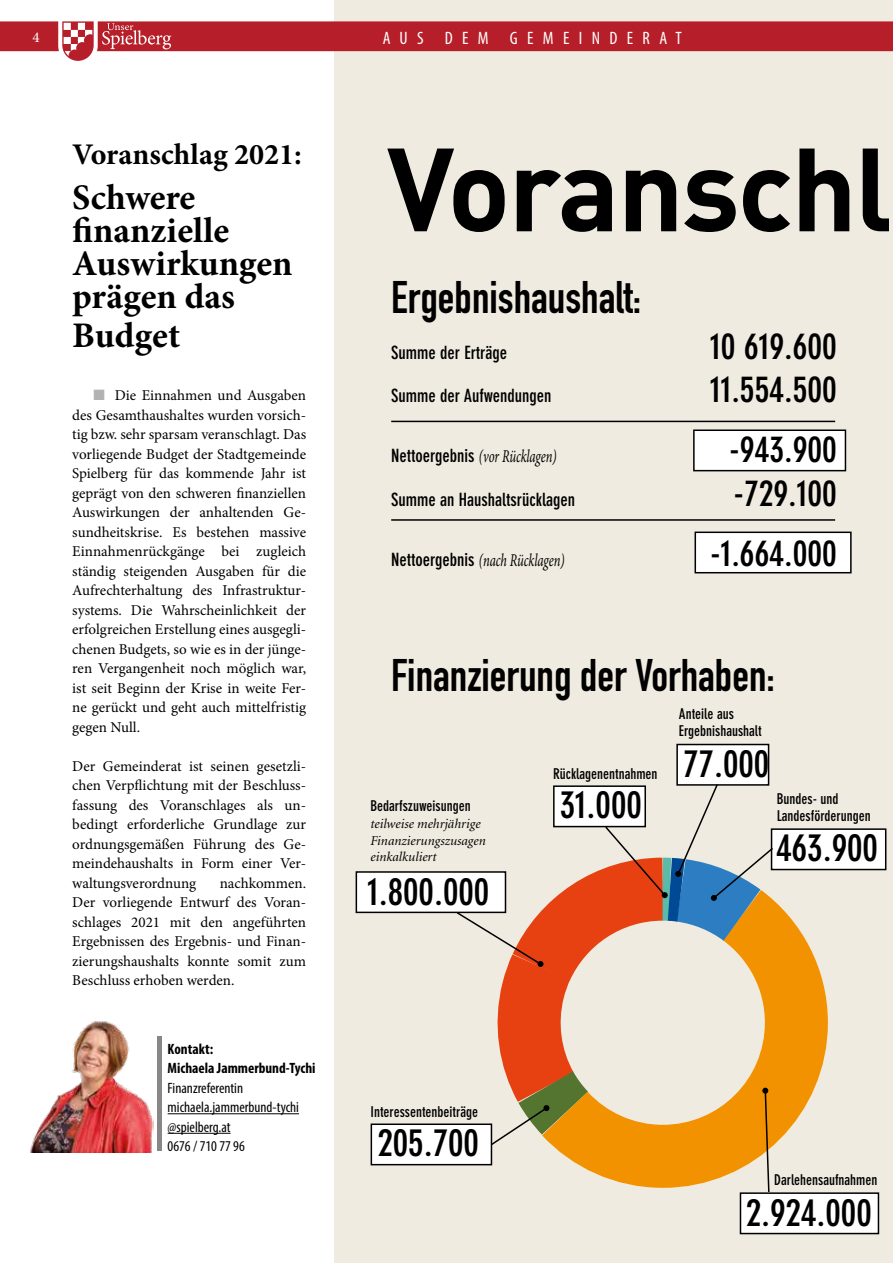
<style>
.page{position:relative;width:893px;height:1263px;background:#fff}
.page>*{position:absolute;margin:0;border:0;box-sizing:border-box;transform-origin:0 0}
.t1{font:700 116.25px "DIN";letter-spacing:-.02em;color:#000}
.t2{font:700 45px "DIN Condensed";color:#000}
.t3{font:700 condensed 37.8px "DIN Neuzeit Grotesk";color:#000}
.t4{font:700 condensed 36px "DIN Neuzeit Grotesk";color:#000}
.t5{font:700 36px/33px "Minion Pro";color:#000}
.t6{font:700 30px "Minion Pro";color:#000}
.t7{font:700 condensed 18px "DIN Neuzeit Grotesk";color:#000}
.t8{font:italic 18px "Minion Pro";letter-spacing:-.005em;color:#000;scale:.7 1}
.t9{font:condensed 18px "Myriad Pro";letter-spacing:.52em;color:#fff}
.t10{font:15px/19.5px "Minion Pro";letter-spacing:-.005em;color:#000;text-align:justify}
.t11{font:condensed 15px/19.5px "Myriad Pro";color:#000}
.t12{font:700 condensed 15px/19.5px "Myriad Pro";color:#000}
.t13{font:15px "Minion Pro";color:#fff}
.t14{font:700 condensed 14.7px/16.8px "DIN Neuzeit Grotesk";color:#000}
.t15{font:italic 13.5px/16.8px "Minion";color:#000}
.s1{color:#b3b2b2}
.s2{font-family:"DIN Neuzeit Grotesk";font-weight:700;font-style:normal;font-stretch:condensed}
</style>
<div class="page">
<div style="left:334px;top:0;width:559px;height:1263px;background:#f0ebe0"></div>
<svg style="left:0;top:21px;width:893px;height:40px"></svg>
<hr style="left:391px;top:421px;width:444px;height:1px;background:#000">
<hr style="left:391px;top:519px;width:444px;height:2px;background:#000">
<div style="left:695px;top:532px;width:156px;height:41px;background:#fff"></div>
<div style="left:694px;top:531px;width:158px;height:42px;border:2px solid #000"></div>
<div style="left:694px;top:430px;width:151px;height:41px;background:#fff"></div>
<div style="left:693px;top:429px;width:153px;height:42px;border:2px solid #000"></div>
<hr style="left:168px;top:1113px;width:131px;height:1px;background:#000">
<hr style="left:168px;top:1133px;width:63px;height:1px;background:#000">
<hr style="left:158px;top:1036px;width:4px;height:115px;background:#878787">
<img style="left:30px;top:1021px;width:123px;height:132px">
<div style="left:356px;top:872px;width:149px;height:40px;background:#fff"></div>
<div style="left:356px;top:871px;width:150px;height:42px;border:2px solid #000"></div>
<div style="left:677px;top:744px;width:92px;height:41px;background:#fff"></div>
<div style="left:676px;top:744px;width:93px;height:42px;border:2px solid #000"></div>
<div style="left:771px;top:829px;width:115px;height:40px;background:#fff"></div>
<div style="left:771px;top:828px;width:115px;height:42px;border:2px solid #000"></div>
<div style="left:740px;top:1193px;width:138px;height:40px;background:#fff"></div>
<div style="left:740px;top:1192px;width:139px;height:42px;border:2px solid #000"></div>
<div style="left:371px;top:1124px;width:120px;height:41px;background:#fff"></div>
<div style="left:371px;top:1123px;width:121px;height:42px;border:2px solid #000"></div>
<svg style="left:455px;top:783px;width:375px;height:419px"></svg>
<p class="t13" style="left:33px;top:27px;width:9px">4</p>
<p class="t9" style="left:383px;top:27px;width:301px">AUS DEM GEMEINDERAT</p>
<h3 class="t6" style="left:72px;top:134px;width:231px">Voranschlag 2021:</h3>
<h3 class="t5" style="left:72px;top:180px;width:222px">Schwere finanzielle<br>Auswirkungen prägen das</h3>
<h3 class="t5" style="left:72px;top:318px;width:110px">Budget</h3>
<p class="t10" style="left:72px;top:386px;width:235px;text-indent:21px"><span class="s1">■</span> Die Einnahmen und Ausgaben des Gesamthaushaltes wurden vorsich&shy;tig bzw. sehr sparsam veranschlagt. Das vorliegende Budget der Stadtgemeinde Spielberg für das kommende Jahr ist geprägt von den schweren finanziellen Auswirkungen der anhaltenden Ge&shy;sundheitskrise. Es bestehen massive Einnahmenrückgänge bei zugleich ständig steigenden Ausgaben für die Aufrechterhaltung des Infrastruktur&shy;systems. Die Wahrscheinlichkeit der erfolgreichen Erstellung eines ausgegli&shy;chenen Budgets, so wie es in der jünge&shy;ren Vergangenheit noch möglich war, ist seit Beginn der Krise in weite Fer&shy;ne gerückt und geht auch mittelfristig gegen Null.</p>
<p class="t10" style="left:72px;top:756px;width:235px">Der Gemeinderat ist seinen gesetzli&shy;chen Verpflichtung mit der Beschluss&shy;fassung des Voranschlages als un&shy;bedingt erforderliche Grundlage zur ordnungsgemäßen Führung des Ge&shy;meindehaushalts in Form einer Ver&shy;waltungsverordnung</p>
<p class="t10" style="left:72px;top:873px;width:235px;text-indent:147px">nachkommen.<br>Der vorliegende Entwurf des Voran&shy;schlages 2021 mit den angeführten Ergebnissen des Ergebnis- und Finan&shy;zierungshaushalts konnte somit zum Beschluss erhoben werden.</p>
<p class="t12" style="left:168px;top:1039px;width:150px">Kontakt:<br>Michaela Jammerbund-Tychi</p>
<p class="t11" style="left:168px;top:1078px;width:133px">Finanzreferentin michaela.jammerbund-tychi @spielberg.at<br>0676 / 710 77 96</p>
<h1 class="t1" style="left:387px;top:113px;width:507px">Voranschl</h1>
<h2 class="t2" style="left:391px;top:267px;width:252px">Ergebnishaushalt:</h2>
<p class="t7" style="left:391px;top:342px;width:118px">Summe der Erträge</p>
<p class="t7" style="left:391px;top:385px;width:162px">Summe der Aufwendungen</p>
<p class="t8" style="left:391px;top:444px;width:238px"><span class="s2">Nettoergebnis</span> (vor Rücklagen)</p>
<p class="t7" style="left:391px;top:489px;width:185px">Summe an Haushaltsrücklagen</p>
<p class="t8" style="left:391px;top:548px;width:249px"><span class="s2">Nettoergebnis</span> (nach Rücklagen)</p>
<h3 class="t4" style="left:710px;top:325px;width:128px">10 619.600</h3>
<h3 class="t4" style="left:710px;top:368px;width:128px">11.554.500</h3>
<h3 class="t4" style="left:729px;top:429px;width:109px">-943.900</h3>
<h3 class="t4" style="left:733px;top:472px;width:105px">-729.100</h3>
<h3 class="t4" style="left:710px;top:532px;width:128px">-1.664.000</h3>
<h2 class="t2" style="left:391px;top:645px;width:385px">Finanzierung der Vorhaben:</h2>
<p class="t14" style="left:370px;top:797px;width:102px">Bedarfszuweisungen</p>
<p class="t15" style="left:370px;top:816px;width:117px">teilweise mehrjährige<br>Finanzierungszusagen einkalkuliert</p>
<h3 class="t3" style="left:367px;top:869px;width:123px">1.800.000</h3>
<p class="t14" style="left:553px;top:765px;width:106px">Rücklagenentnahmen</p>
<h3 class="t3" style="left:560px;top:783px;width:83px">31.000</h3>
<p class="t14" style="left:679px;top:706px;width:84px">Anteile aus<br>Ergebnishaushalt</p>
<h3 class="t3" style="left:683px;top:741px;width:88px">77.000</h3>
<p class="t14" style="left:777px;top:791px;width:95px">Bundes- und<br>Landesförderungen</p>
<h3 class="t3" style="left:776px;top:826px;width:103px">463.900</h3>
<p class="t14" style="left:371px;top:1103px;width:109px">Interessentenbeiträge</p>
<h3 class="t3" style="left:377px;top:1121px;width:103px">205.700</h3>
<p class="t14" style="left:774px;top:1171px;width:105px">Darlehensaufnahmen</p>
<h3 class="t3" style="left:746px;top:1191px;width:128px">2.924.000</h3>
</div>
